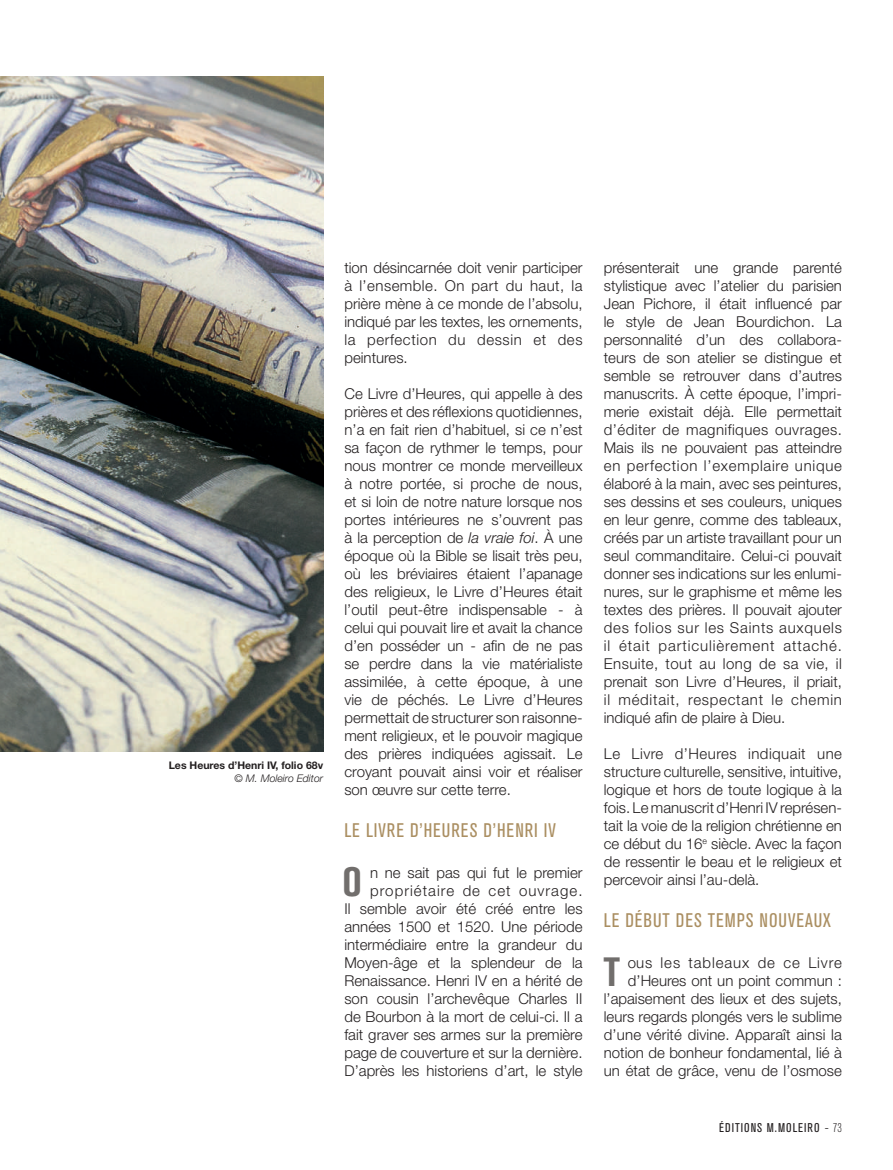
<style>
.page{position:relative;width:893px;height:1170px;background:#fff}
.page>*{position:absolute;margin:0;border:0;box-sizing:border-box;transform-origin:0 0}
.t1{font:40.5px "Akzidenz Grotesk BQ Bd Cnd Alt";color:#716e6c}
.t2{font:condensed 19.5px "Akzidenz Grotesk BQ";letter-spacing:.05em;color:#ab8f62}
.t3{font:300 15px/18px "Helvetica Neue LT Std";color:#231f20;text-align:justify}
.t4{font:condensed 12.6px "Akzidenz Grotesk BQ";letter-spacing:.08em;color:#231f20}
.t5{font:700 10.5px "Helvetica Neue LT Std";color:#231f20}
.t6{font:italic 300 10.5px "Helvetica Neue LT Std";color:#231f20}
.s1{font-style:italic}
.s2{font-family:"Helvetica Neue LT Std";font-weight:300;font-stretch:normal}
.s3{font-weight:300}
</style>
<div class="page">
<img style="left:0;top:77px;width:323px;height:674px">
<p class="t5" style="left:169px;top:758px;width:156px">Les Heures d’Henri IV, folio 68v</p>
<p class="t6" style="left:235px;top:771px;width:90px">© M. Moleiro Editor</p>
<p class="t3" style="left:344px;top:258px;width:240px">tion désincarnée doit venir participer à l’ensemble. On part du haut, la prière mène à ce monde de l’absolu, indiqué par les textes, les ornements, la perfection du dessin et des peintures.</p>
<p class="t3" style="left:344px;top:384px;width:240px">Ce Livre d’Heures, qui appelle à des prières et des réflexions quotidiennes, n’a en fait rien d’habituel, si ce n’est sa façon de rythmer le temps, pour nous montrer ce monde merveilleux à notre portée, si proche de nous, et si loin de notre nature lorsque nos portes intérieures ne s’ouvrent pas à la perception de <span class="s1">la vraie foi</span>. À une époque où la Bible se lisait très peu, où les bréviaires étaient l’apanage des religieux, le Livre d’Heures était l’outil peut-être indispensable - à celui qui pouvait lire et avait la chance d’en posséder un - afin de ne pas se perdre dans la vie matérialiste assimilée, à cette époque, à une vie de péchés. Le Livre d’Heures permettait de structurer son raisonne&shy;ment religieux, et le pouvoir magique des prières indiquées agissait. Le croyant pouvait ainsi voir et réaliser son œuvre sur cette terre.</p>
<h2 class="t2" style="left:344px;top:819px;width:171px">LE LIVRE D’HEURES D’HENRI</h2>
<h2 class="t2" style="left:544px;top:819px;width:13px">IV</h2>
<h1 class="t1" style="left:343px;top:859px;width:21px">O</h1>
<p class="t3" style="left:344px;top:863px;width:240px;text-align:right">n ne sait pas qui fut le premier propriétaire de cet ouvrage.<br>Il semble avoir été créé entre les années 1500 et 1520. Une période intermédiaire entre la grandeur du Moyen-âge et la splendeur de la Renaissance. Henri IV en a hérité de son cousin l’archevêque Charles II de Bourbon à la mort de celui-ci. Il a fait graver ses armes sur la première page de couverture et sur la dernière.<br>D’après les historiens d’art, le style</p>
<p class="t3" style="left:604px;top:258px;width:240px">présenterait une grande parenté stylistique avec l’atelier du parisien Jean Pichore, il était influencé par le style de Jean Bourdichon. La personnalité d’un des collabora&shy;teurs de son atelier se distingue et semble se retrouver dans d’autres manuscrits. À cette époque, l’impri&shy;merie existait déjà. Elle permettait d’éditer de magnifiques ouvrages.<br>Mais ils ne pouvaient pas atteindre en perfection l’exemplaire unique élaboré à la main, avec ses peintures, ses dessins et ses couleurs, uniques en leur genre, comme des tableaux, créés par un artiste travaillant pour un seul commanditaire. Celui-ci pouvait donner ses indications sur les enlumi&shy;nures, sur le graphisme et même les textes des prières. Il pouvait ajouter des folios sur les Saints auxquels il était particulièrement attaché.<br>Ensuite, tout au long de sa vie, il prenait son Livre d’Heures, il priait, il méditait, respectant le chemin indiqué afin de plaire à Dieu.</p>
<p class="t3" style="left:604px;top:744px;width:240px">Le Livre d’Heures indiquait une structure culturelle, sensitive, intuitive, logique et hors de toute logique à la fois. Le manuscrit d’Henri IV représen&shy;tait la voie de la religion chrétienne en ce début du 16<sup>e</sup> siècle. Avec la façon de ressentir le beau et le religieux et percevoir ainsi l’au-delà.</p>
<h2 class="t2" style="left:604px;top:909px;width:229px">LE DÉBUT DES TEMPS NOUVEAUX</h2>
<h1 class="t1" style="left:604px;top:949px;width:18px">T</h1>
<p class="t3" style="left:604px;top:953px;width:240px;text-align:right">ous les tableaux de ce Livre d’Heures ont un point commun : l’apaisement des lieux et des sujets, leurs regards plongés vers le sublime d’une vérité divine. Apparaît ainsi la notion de bonheur fondamental, lié à un état de grâce, venu de l’osmose</p>
<p class="t4" style="left:719px;top:1120px;width:124px">ÉDITIONS M.MOLEIRO <span class="s2">-</span> <span class="s3">73</span></p>
</div>
